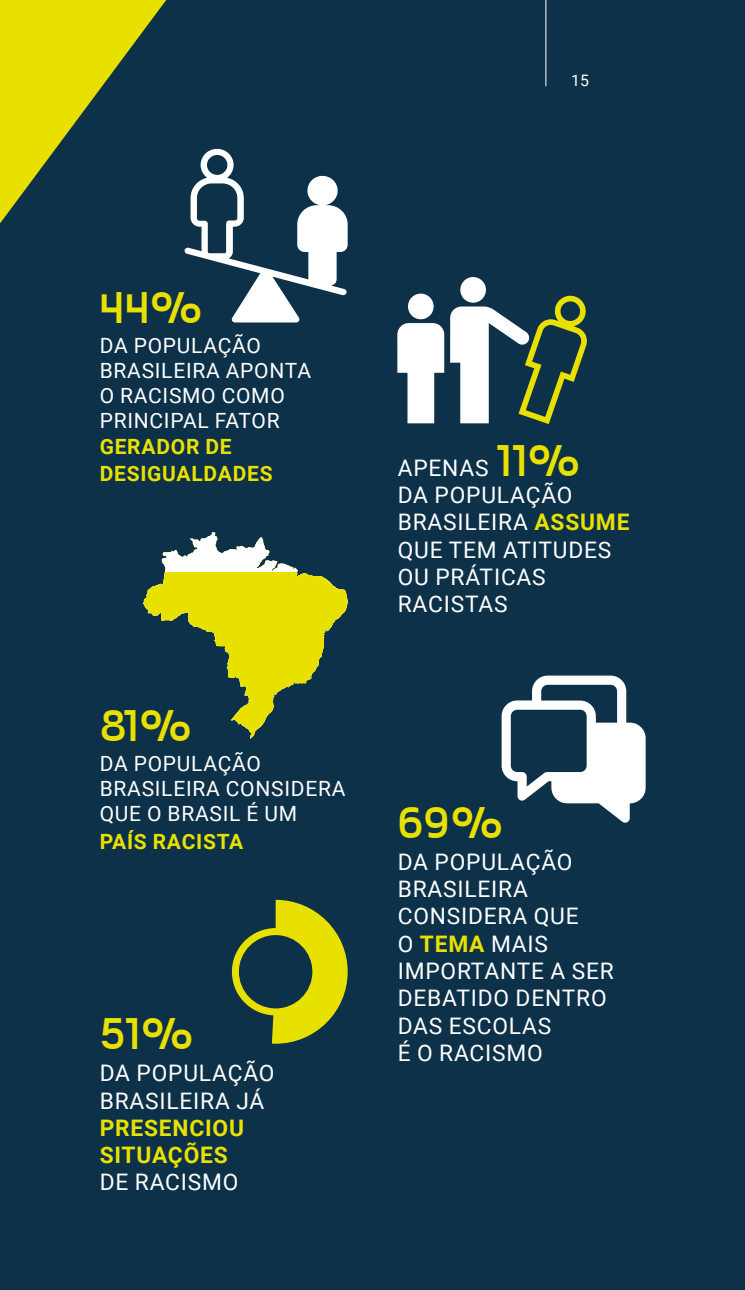
<style>
.page{position:relative;width:745px;height:1290px;background:#fff}
.page>*{position:absolute;margin:0;border:0;box-sizing:border-box;transform-origin:0 0}
.CorpoTexto{font:500 45.5px "Gosha Sans";letter-spacing:-.045em;color:#e8e100}
.CorpoTexto-2{font:22.75px/27.3px "Roboto";letter-spacing:.035em;color:#fff}
.CorpoTexto-3{font:21px/25.2px "Roboto";letter-spacing:.035em;color:#fff}
.CorpoTexto-4{font:700 21px "Roboto";letter-spacing:.035em;color:#e8e100}
.CorpoTexto-5{font:15.75px "Roboto";color:#fff}
.s1{font-weight:700;color:#e8e100}
.s2{font-family:"Gosha Sans";font-weight:500;font-size:45.5px;color:#e8e100}
</style>
<div class="page">
<div style="left:0;top:0;width:744px;height:1290px;background:#0c3148"></div>
<svg style="left:184px;top:148px;width:163px;height:174px"></svg>
<svg style="left:143px;top:532px;width:204px;height:207px"></svg>
<svg style="left:501px;top:675px;width:144px;height:148px"></svg>
<div style="left:407px;top:294px;width:26px;height:25px;background:#fff;border-radius:50%"></div>
<div style="left:460px;top:277px;width:25px;height:26px;background:#fff;border-radius:50%"></div>
<svg style="left:397px;top:323px;width:47px;height:100px"></svg>
<svg style="left:450px;top:296px;width:137px;height:128px"></svg>
<svg style="left:232px;top:900px;width:115px;height:144px"></svg>
<svg style="left:0;top:0;width:166px;height:223px"></svg>
<hr style="left:545px;top:0;width:1px;height:86px;background:#fff">
<p class="CorpoTexto-5" style="left:570px;top:70px;width:19px">15</p>
<p class="CorpoTexto" style="left:99px;top:276px;width:105px">44%</p>
<p class="CorpoTexto-3" style="left:100px;top:332px;width:213px">DA POPULAÇÃO<br>BRASILEIRA APONTA<br>O RACISMO COMO<br>PRINCIPAL FATOR<br><span class="s1">GERADOR DE</span></p>
<p class="CorpoTexto-4" style="left:100px;top:459px;width:174px">DESIGUALDADES</p>
<p class="CorpoTexto" style="left:99px;top:694px;width:94px">81%</p>
<p class="CorpoTexto-3" style="left:100px;top:750px;width:247px">DA POPULAÇÃO<br>BRASILEIRA CONSIDERA<br>QUE O BRASIL É UM</p>
<p class="CorpoTexto-4" style="left:100px;top:826px;width:145px">PAÍS RACISTA</p>
<p class="CorpoTexto" style="left:99px;top:1003px;width:96px">51%</p>
<p class="CorpoTexto-2" style="left:100px;top:1058px;width:176px">DA POPULAÇÃO<br>BRASILEIRA JÁ<br><span class="s1">PRESENCIOU<br>SITUAÇÕES<br></span>DE RACISMO</p>
<p class="CorpoTexto-2" style="left:397px;top:453px;width:233px">APENAS <span class="s2">11%<br></span>DA POPULAÇÃO<br>BRASILEIRA <span class="s1">ASSUME<br></span>QUE TEM ATITUDES<br>OU PRÁTICAS<br>RACISTAS</p>
<p class="CorpoTexto" style="left:397px;top:791px;width:108px">69%</p>
<p class="CorpoTexto-2" style="left:397px;top:847px;width:218px">DA POPULAÇÃO<br>BRASILEIRA<br>CONSIDERA QUE<br>O <span class="s1">TEMA</span> MAIS<br>IMPORTANTE A SER<br>DEBATIDO DENTRO<br>DAS ESCOLAS<br>É O RACISMO</p>
</div>
